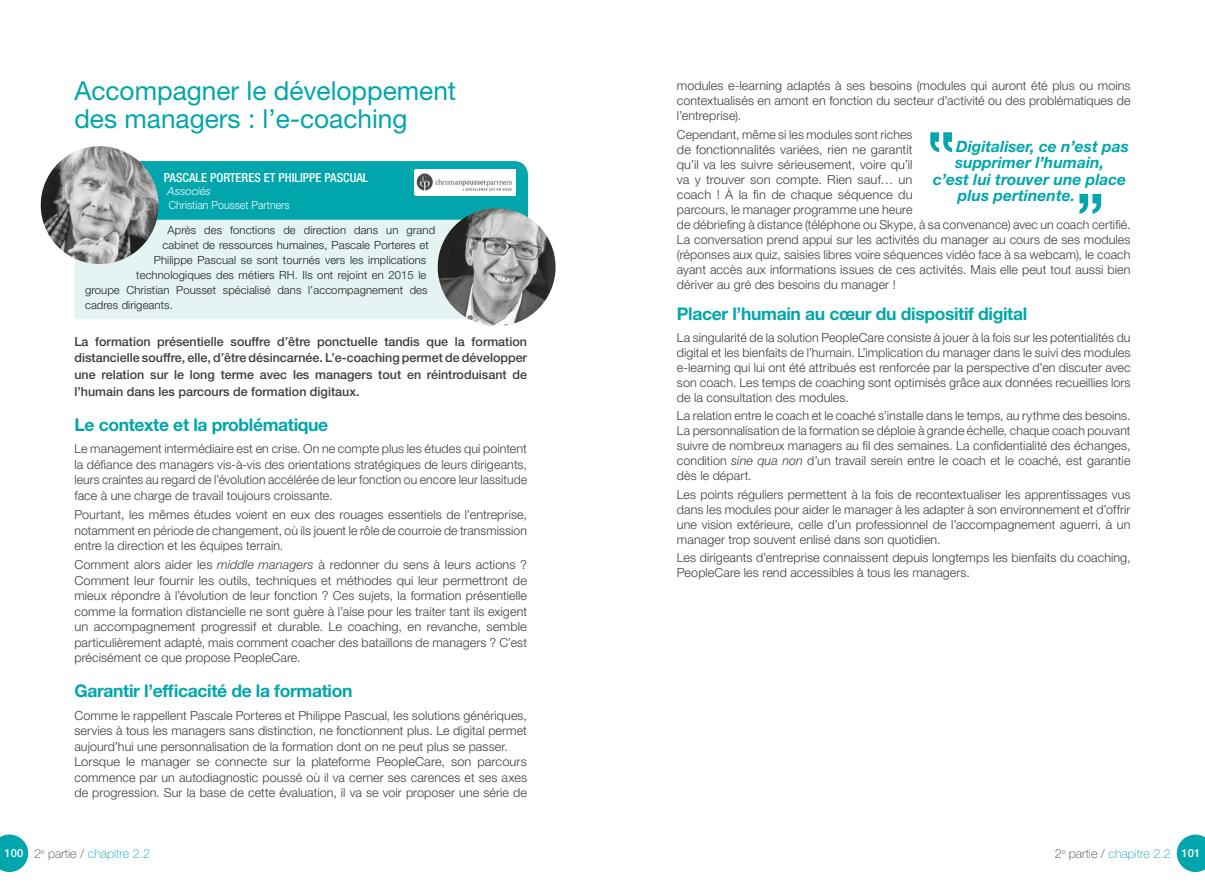
<style>
.page{position:relative;width:1205px;height:886px;background:#fff}
.page>*{position:absolute;margin:0;border:0;box-sizing:border-box;transform-origin:0 0}
.t1{font:26.25px/27.5px "Helvetica Neue LT Std";color:#00a6ab}
.t2{font:700 17.5px "Helvetica Neue LT Std";letter-spacing:-.02em;color:#00a6ab}
.t3{font:italic 700 15.62px "Helvetica Neue LT Std";color:#00a6ab}
.t4{font:300 12.5px/15px "Helvetica Neue LT Std";letter-spacing:.005em;color:#3d3d3c;text-align:justify}
.t5{font:500 12.5px/16.8px "Helvetica Neue LT Std";color:#3d3d3c;text-align:justify}
.t6{font:100 12.5px "Helvetica Neue LT Std";color:#00a6ab}
.t7{font:500 condensed 12.5px "Helvetica Neue LT Std";color:#fff}
.t8{font:300 11.25px "Helvetica Neue LT Std";letter-spacing:.01em;color:#1d1d1b}
.t9{font:300 11.25px "Helvetica Neue LT Std";color:#fff;scale:.94 1}
.t10{font:italic 300 11.25px "Helvetica Neue LT Std";color:#fff}
.t11{font:500 11.25px "Helvetica Neue LT Std";color:#fff}
.s1{font-style:italic}
.s2{color:#3d3d3c}
</style>
<div class="page">
<svg style="left:1177px;top:834px;width:28px;height:38px"></svg>
<svg style="left:0;top:834px;width:28px;height:38px"></svg>
<div style="left:74px;top:220px;width:454px;height:99px;background:#e5f3f4"></div>
<div style="left:140px;top:161px;width:388px;height:59px;background:#00a6ab"></div>
<img style="left:41px;top:146px;width:118px;height:118px;border-radius:59px">
<img style="left:438px;top:208px;width:117px;height:118px;border-radius:59px">
<div style="left:415px;top:169px;width:100px;height:26px;background:#fff"></div>
<img style="left:416px;top:173px;width:96px;height:18px">
<svg style="left:930px;top:132px;width:22px;height:20px"></svg>
<svg style="left:1079px;top:194px;width:22px;height:20px"></svg>
<h1 class="t1" style="left:74px;top:77px;width:383px">Accompagner le développement des managers : l’e-coaching</h1>
<p class="t7" style="left:164px;top:170px;width:206px">PASCALE PORTERES ET PHILIPPE PASCUAL</p>
<p class="t10" style="left:168px;top:184px;width:45px">Associés</p>
<p class="t9" style="left:169px;top:198px;width:130px">Christian Pousset Partners</p>
<p class="t8" style="left:168px;top:223px;width:269px">Après des fonctions de direction dans un grand</p>
<p class="t8" style="left:163px;top:238px;width:268px">cabinet de ressources humaines, Pascale Porteres et</p>
<p class="t8" style="left:154px;top:253px;width:274px">Philippe Pascual se sont tournés vers les implications</p>
<p class="t8" style="left:136px;top:268px;width:292px">technologiques des métiers RH. Ils ont rejoint en 2015 le</p>
<p class="t8" style="left:85px;top:283px;width:344px">groupe Christian Pousset spécialisé dans l’accompagnement des</p>
<p class="t8" style="left:85px;top:298px;width:89px">cadres dirigeants.</p>
<p class="t5" style="left:74px;top:333px;width:454px">La formation présentielle souffre d’être ponctuelle tandis que la formation distancielle souffre, elle, d’être désincarnée. L’e-coaching permet de développer une relation sur le long terme avec les managers tout en réintroduisant de l’humain dans les parcours de formation digitaux.</p>
<h2 class="t2" style="left:74px;top:414px;width:255px">Le contexte et la problématique</h2>
<p class="t4" style="left:74px;top:441px;width:454px;line-height:15.5px">Le management intermédiaire est en crise. On ne compte plus les études qui pointent la défiance des managers vis-à-vis des orientations stratégiques de leurs dirigeants, leurs craintes au regard de l’évolution accélérée de leur fonction ou encore leur lassitude face à une charge de travail toujours croissante.</p>
<p class="t4" style="left:74px;top:506px;width:454px;line-height:15.5px">Pourtant, les mêmes études voient en eux des rouages essentiels de l’entreprise, notamment en période de changement, où ils jouent le rôle de courroie de transmission entre la direction et les équipes terrain.</p>
<p class="t4" style="left:74px;top:557px;width:454px;line-height:15.5px">Comment alors aider les <span class="s1">middle managers</span> à redonner du sens à leurs actions ?<br>Comment leur fournir les outils, techniques et méthodes qui leur permettront de mieux répondre à l’évolution de leur fonction ? Ces sujets, la formation présentielle comme la formation distancielle ne sont guère à l’aise pour les traiter tant ils exigent un accompagnement progressif et durable. Le coaching, en revanche, semble particulièrement adapté, mais comment coacher des bataillons de managers ? C’est précisément ce que propose PeopleCare.</p>
<h2 class="t2" style="left:74px;top:680px;width:280px">Garantir l’efficacité de la formation</h2>
<p class="t4" style="left:74px;top:707px;width:454px;line-height:15.5px;text-align:left">Comme le rappellent Pascale Porteres et Philippe Pascual, les solutions génériques, servies à tous les managers sans distinction, ne fonctionnent plus. Le digital permet aujourd’hui une personnalisation de la formation dont on ne peut plus se passer.<br>Lorsque le manager se connecte sur la plateforme PeopleCare, son parcours commence par un autodiagnostic poussé où il va cerner ses carences et ses axes de progression. Sur la base de cette évaluation, il va se voir proposer une série de</p>
<p class="t4" style="left:677px;top:78px;width:455px">modules e-learning adaptés à ses besoins (modules qui auront été plus ou moins contextualisés en amont en fonction du secteur d’activité ou des problématiques de l’entreprise).</p>
<p class="t4" style="left:677px;top:127px;width:455px;text-align:left">Cependant, même si les modules sont riches<br>de fonctionnalités variées, rien ne garantit<br>qu’il va les suivre sérieusement, voire qu’il<br>va y trouver son compte. Rien sauf… un<br>coach ! À la fin de chaque séquence du<br>parcours, le manager programme une heure<br>de débriefing à distance (téléphone ou Skype, à sa convenance) avec un coach certifié.<br>La conversation prend appui sur les activités du manager au cours de ses modules (réponses aux quiz, saisies libres voire séquences vidéo face à sa webcam), le coach ayant accès aux informations issues de ces activités. Mais elle peut tout aussi bien dériver au gré des besoins du manager !</p>
<h2 class="t2" style="left:677px;top:303px;width:352px">Placer l’humain au cœur du dispositif digital</h2>
<p class="t4" style="left:677px;top:329px;width:455px">La singularité de la solution PeopleCare consiste à jouer à la fois sur les potentialités du digital et les bienfaits de l’humain. L’implication du manager dans le suivi des modules e-learning qui lui ont été attribués est renforcée par la perspective d’en discuter avec son coach. Les temps de coaching sont optimisés grâce aux données recueillies lors de la consultation des modules.</p>
<p class="t4" style="left:677px;top:408px;width:455px">La relation entre le coach et le coaché s’installe dans le temps, au rythme des besoins.<br>La personnalisation de la formation se déploie à grande échelle, chaque coach pouvant suivre de nombreux managers au fil des semaines. La confidentialité des échanges, condition <span class="s1">sine qua non</span> d’un travail serein entre le coach et le coaché, est garantie dès le départ.</p>
<p class="t4" style="left:677px;top:487px;width:455px">Les points réguliers permettent à la fois de recontextualiser les apprentissages vus dans les modules pour aider le manager à les adapter à son environnement et d’offrir une vision extérieure, celle d’un professionnel de l’accompagnement aguerri, à un manager trop souvent enlisé dans son quotidien.</p>
<p class="t4" style="left:677px;top:550px;width:455px">Les dirigeants d’entreprise connaissent depuis longtemps les bienfaits du coaching,<br>PeopleCare les rend accessibles à tous les managers.</p>
<p class="t3" style="left:956px;top:137px;width:174px">Digitaliser, ce n’est pas</p>
<p class="t3" style="left:955px;top:153px;width:150px">supprimer l’humain,</p>
<p class="t3" style="left:933px;top:169px;width:195px">c’est lui trouver une place</p>
<p class="t3" style="left:958px;top:186px;width:119px">plus pertinente.</p>
<p class="t6" style="left:34px;top:846px;width:118px"><span class="s2">2</span><sup>e</sup> <span class="s2">partie /</span> chapitre 2.2</p>
<p class="t6" style="left:1055px;top:846px;width:118px"><span class="s2">2</span><sup>e</sup> <span class="s2">partie /</span> chapitre 2.2</p>
<p class="t11" style="left:5px;top:846px;width:20px">100</p>
<p class="t11" style="left:1181px;top:846px;width:20px">101</p>
</div>
